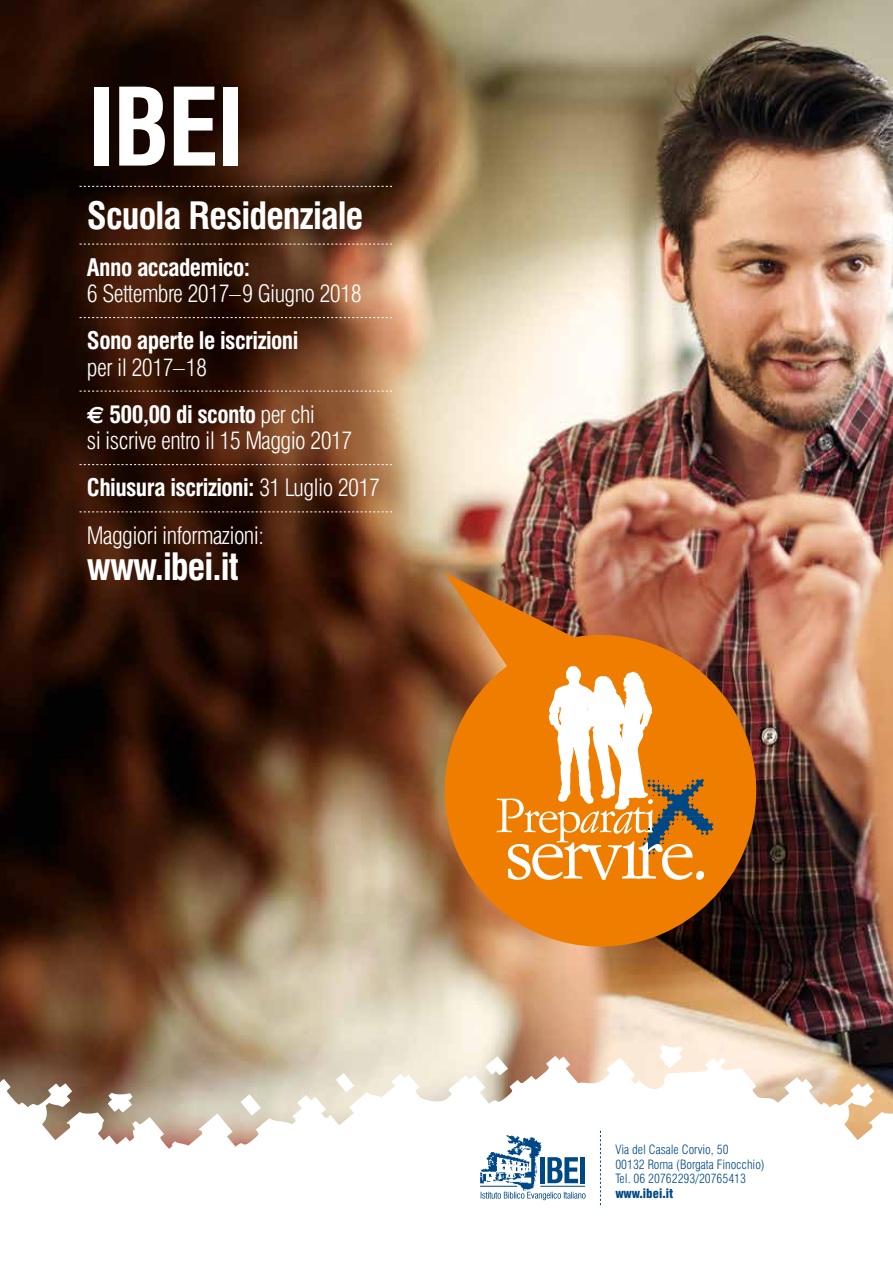
<style>
.page{position:relative;width:893px;height:1263px;background:#fff}
.page>*{position:absolute;margin:0;border:0;box-sizing:border-box;transform-origin:0 0}
.t1{font:700 condensed 105px "Swiss 721 BT";color:#fff}
.t2{font:700 condensed 36.75px "Swiss 721 BT";letter-spacing:-.025em;color:#fff}
.t3{font:300 condensed 23.7px/47.2px "Swiss 721 BT";letter-spacing:-.025em;color:#fff}
.t4{font:700 condensed 23.7px "Swiss 721 BT";letter-spacing:-.025em;color:#fff}
.t5{font:300 condensed 12.6px/14.7px "Swiss 721 BT";color:#004884}
.t6{font:900 condensed 12.6px "Swiss 721 BT";color:#004884}
.s1{font-family:"Euro Sans";font-weight:700;font-stretch:normal}
.s2{font-weight:700}
</style>
<div class="page">
<img style="left:0;top:0;width:893px;height:1056px">
<svg style="left:659px;top:1044px;width:24px;height:12px"></svg>
<svg style="left:0;top:1056px;width:166px;height:90px"></svg>
<svg style="left:166px;top:1056px;width:727px;height:150px"></svg>
<div style="left:445px;top:635px;width:311px;height:311px;background:#ef7d00;border-radius:50%"></div>
<svg style="left:445px;top:573px;width:269px;height:307px"></svg>
<svg style="left:80px;top:186px;width:312px;height:1px"></svg>
<svg style="left:80px;top:244px;width:312px;height:1px"></svg>
<svg style="left:80px;top:317px;width:312px;height:1px"></svg>
<svg style="left:80px;top:391px;width:312px;height:1px"></svg>
<svg style="left:80px;top:464px;width:312px;height:1px"></svg>
<svg style="left:80px;top:512px;width:312px;height:1px"></svg>
<img style="left:480px;top:1133px;width:75px;height:60px">
<svg style="left:481px;top:1192px;width:105px;height:8px"></svg>
<hr style="left:480px;top:1186px;width:37px;height:1px;background:#004884">
<hr style="left:540px;top:1186px;width:45px;height:1px;background:#004884">
<svg style="left:547px;top:1157px;width:31px;height:26px"></svg>
<div style="left:540px;top:1157px;width:5px;height:26px;background:#004884"></div>
<div style="left:580px;top:1157px;width:5px;height:26px;background:#004884"></div>
<svg style="left:600px;top:1131px;width:1px;height:74px"></svg>
<h1 class="t1" style="left:87px;top:64px;width:159px">IBEI</h1>
<h2 class="t2" style="left:87px;top:193px;width:278px">Scuola Residenziale</h2>
<p class="t4" style="left:87px;top:253px;width:165px">Anno accademico:</p>
<p class="t3" style="left:87px;top:270px;width:276px">6 Settembre 2017–9 Giugno 2018</p>
<p class="t4" style="left:87px;top:327px;width:213px">Sono aperte le iscrizioni</p>
<p class="t3" style="left:87px;top:343px;width:230px">per il 2017–18<br><span class="s1">E</span> <span class="s2">500,00 di sconto</span> per chi</p>
<p class="t3" style="left:87px;top:417px;width:295px">si iscrive entro il 15 Maggio 2017<br><span class="s2">Chiusura iscrizioni:</span> 31 Luglio 2017<br>Maggiori informazioni:</p>
<h2 class="t2" style="left:87px;top:545px;width:153px">www.ibei.it</h2>
<p class="t5" style="left:615px;top:1142px;width:151px">Via del Casale Corvio, 50<br>00132 Roma (Borgata Finocchio)<br>Tel. 06 20762293/20765413</p>
<p class="t6" style="left:615px;top:1186px;width:59px">www.ibei.it</p>
</div>
